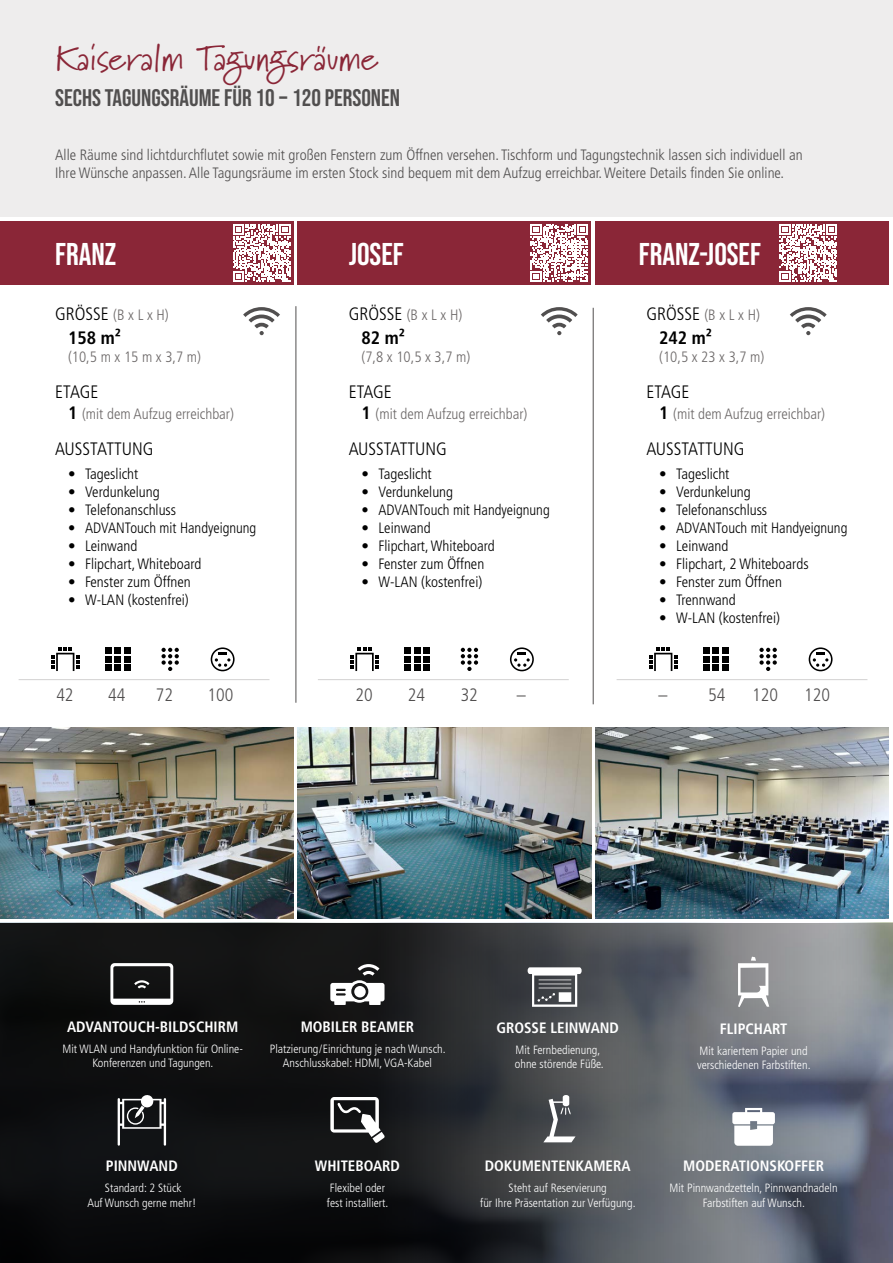
<style>
.page{position:relative;width:893px;height:1263px;background:#fff}
.page>*{position:absolute;margin:0;border:0;box-sizing:border-box;transform-origin:0 0}
.t1{font:36px "Marydale";color:#8a2637}
.t2{font:31.5px "Bebas Neue";color:#fff}
.t3{font:24px "Bebas Neue";color:#514f4f}
.t4{font:300 condensed 18px "Frutiger LT Pro";color:#000}
.t5{font:300 condensed 18px "Frutiger LT Pro";color:#514f4f}
.t6{font:700 condensed 18px "Frutiger LT Pro";color:#000}
.t7{font:300 condensed 15px "Frutiger LT Pro";color:#000}
.t8{font:300 condensed 15px/18px "Frutiger LT Pro";color:#514f4f}
.t9{font:300 condensed 15px "Frutiger LT Pro";color:#6d6969}
.t10{font:700 condensed 15px "Frutiger LT Pro";color:#fff}
.t11{font:300 condensed 12px/14.4px "Frutiger LT Pro";color:#fff;text-align:center}
.s1{font-size:18px;color:#000}
.s2{font-weight:700;font-size:18px;color:#000}
</style>
<div class="page">
<div style="left:0;top:0;width:893px;height:217px;background:#eeeded"></div>
<svg style="left:0;top:923px;width:893px;height:340px;background:#36383d"></svg>
<img style="left:298px;top:727px;width:293px;height:191px">
<img style="left:595px;top:727px;width:294px;height:191px">
<img style="left:0;top:727px;width:293px;height:191px">
<div style="left:0;top:221px;width:293px;height:64px;background:#8a2637"></div>
<div style="left:298px;top:221px;width:293px;height:64px;background:#8a2637"></div>
<div style="left:595px;top:221px;width:294px;height:64px;background:#8a2637"></div>
<hr style="left:892px;top:221px;width:1px;height:64px;background:#8a2637">
<svg style="left:51px;top:648px;width:29px;height:23px"></svg>
<svg style="left:105px;top:648px;width:25px;height:23px"></svg>
<svg style="left:162px;top:648px;width:17px;height:23px"></svg>
<svg style="left:211px;top:647px;width:24px;height:24px"></svg>
<hr style="left:19px;top:679px;width:250px;height:1px;background:#514f4f">
<svg style="left:233px;top:224px;width:57px;height:58px"></svg>
<svg style="left:531px;top:224px;width:57px;height:58px"></svg>
<svg style="left:780px;top:224px;width:57px;height:58px"></svg>
<svg style="left:110px;top:963px;width:63px;height:42px"></svg>
<svg style="left:243px;top:307px;width:37px;height:28px"></svg>
<svg style="left:541px;top:307px;width:37px;height:28px"></svg>
<svg style="left:790px;top:307px;width:37px;height:28px"></svg>
<svg style="left:330px;top:964px;width:54px;height:41px"></svg>
<svg style="left:543px;top:1095px;width:33px;height:47px"></svg>
<svg style="left:528px;top:967px;width:54px;height:40px"></svg>
<svg style="left:738px;top:957px;width:31px;height:50px"></svg>
<svg style="left:118px;top:1094px;width:48px;height:52px"></svg>
<svg style="left:732px;top:1108px;width:43px;height:38px"></svg>
<svg style="left:330px;top:1097px;width:55px;height:46px"></svg>
<hr style="left:296px;top:306px;width:1px;height:397px;background:#514f4f">
<hr style="left:593px;top:308px;width:1px;height:396px;background:#514f4f">
<svg style="left:350px;top:648px;width:29px;height:23px"></svg>
<div style="left:423px;top:648px;width:7px;height:6px;background:#000"></div>
<div style="left:404px;top:648px;width:7px;height:6px;background:#000"></div>
<div style="left:423px;top:656px;width:7px;height:6px;background:#000"></div>
<div style="left:404px;top:656px;width:7px;height:6px;background:#000"></div>
<svg style="left:414px;top:648px;width:6px;height:23px"></svg>
<div style="left:423px;top:665px;width:7px;height:6px;background:#000"></div>
<div style="left:404px;top:665px;width:7px;height:6px;background:#000"></div>
<svg style="left:461px;top:648px;width:17px;height:23px"></svg>
<svg style="left:510px;top:647px;width:24px;height:24px"></svg>
<hr style="left:318px;top:679px;width:251px;height:1px;background:#514f4f">
<svg style="left:649px;top:648px;width:28px;height:23px"></svg>
<svg style="left:703px;top:648px;width:25px;height:23px"></svg>
<svg style="left:759px;top:648px;width:18px;height:23px"></svg>
<svg style="left:809px;top:647px;width:23px;height:24px"></svg>
<hr style="left:617px;top:679px;width:250px;height:1px;background:#514f4f">
<h1 class="t1" style="left:55px;top:36px;width:325px">Kaiseralm Tagungsräume</h1>
<h3 class="t3" style="left:55px;top:84px;width:346px">SECHS TAGUNGSRÄUME FÜR 10 - 120 PERSONEN</h3>
<p class="t8" style="left:55px;top:146px;width:749px">Alle Räume sind lichtdurchflutet sowie mit großen Fenstern zum Öffnen versehen. Tischform und Tagungstechnik lassen sich individuell an<br>Ihre Wünsche anpassen. Alle Tagungsräume im ersten Stock sind bequem mit dem Aufzug erreichbar. Weitere Details finden Sie online.</p>
<h2 class="t2" style="left:55px;top:236px;width:63px">FRANZ</h2>
<h2 class="t2" style="left:349px;top:236px;width:56px">JOSEF</h2>
<h2 class="t2" style="left:639px;top:236px;width:123px">FRANZ-JOSEF</h2>
<p class="t9" style="left:55px;top:306px;width:115px"><span class="s1">GRÖSSE</span> (B x L x H)</p>
<p class="t6" style="left:68px;top:327px;width:54px">158 m²</p>
<p class="t9" style="left:68px;top:348px;width:135px">(10,5 m x 15 m x 3,7 m)</p>
<p class="t4" style="left:55px;top:381px;width:45px">ETAGE</p>
<p class="t9" style="left:68px;top:405px;width:167px"><span class="s2">1</span> (mit dem Aufzug erreichbar)</p>
<p class="t4" style="left:55px;top:439px;width:100px">AUSSTATTUNG</p>
<p class="t7" style="left:68px;top:465px;width:72px">• Tageslicht</p>
<p class="t7" style="left:68px;top:483px;width:93px">• Verdunkelung</p>
<p class="t7" style="left:68px;top:501px;width:110px">• Telefonanschluss</p>
<p class="t7" style="left:68px;top:519px;width:190px">• ADVANTouch mit Handyeignung</p>
<p class="t7" style="left:68px;top:537px;width:71px">• Leinwand</p>
<p class="t7" style="left:68px;top:555px;width:135px">• Flipchart, Whiteboard</p>
<p class="t7" style="left:68px;top:573px;width:124px">• Fenster zum Öffnen</p>
<p class="t7" style="left:68px;top:591px;width:122px">• W-LAN (kostenfrei)</p>
<p class="t9" style="left:646px;top:306px;width:115px"><span class="s1">GRÖSSE</span> (B x L x H)</p>
<p class="t6" style="left:659px;top:327px;width:54px">242 m²</p>
<p class="t9" style="left:659px;top:348px;width:107px">(10,5 x 23 x 3,7 m)</p>
<p class="t4" style="left:646px;top:381px;width:45px">ETAGE</p>
<p class="t9" style="left:659px;top:405px;width:167px"><span class="s2">1</span> (mit dem Aufzug erreichbar)</p>
<p class="t4" style="left:646px;top:439px;width:100px">AUSSTATTUNG</p>
<p class="t7" style="left:659px;top:465px;width:72px">• Tageslicht</p>
<p class="t7" style="left:659px;top:483px;width:93px">• Verdunkelung</p>
<p class="t7" style="left:659px;top:501px;width:110px">• Telefonanschluss</p>
<p class="t7" style="left:659px;top:519px;width:190px">• ADVANTouch mit Handyeignung</p>
<p class="t7" style="left:659px;top:537px;width:71px">• Leinwand</p>
<p class="t7" style="left:659px;top:555px;width:151px">• Flipchart, 2 Whiteboards</p>
<p class="t7" style="left:659px;top:573px;width:124px">• Fenster zum Öffnen</p>
<p class="t7" style="left:659px;top:591px;width:78px">• Trennwand</p>
<p class="t7" style="left:659px;top:609px;width:122px">• W-LAN (kostenfrei)</p>
<p class="t9" style="left:349px;top:306px;width:115px"><span class="s1">GRÖSSE</span> (B x L x H)</p>
<p class="t6" style="left:361px;top:327px;width:45px">82 m²</p>
<p class="t9" style="left:361px;top:348px;width:110px">(7,8 x 10,5 x 3,7 m)</p>
<p class="t4" style="left:349px;top:381px;width:45px">ETAGE</p>
<p class="t9" style="left:361px;top:405px;width:167px"><span class="s2">1</span> (mit dem Aufzug erreichbar)</p>
<p class="t4" style="left:349px;top:439px;width:100px">AUSSTATTUNG</p>
<p class="t7" style="left:361px;top:465px;width:72px">• Tageslicht</p>
<p class="t7" style="left:361px;top:483px;width:93px">• Verdunkelung</p>
<p class="t7" style="left:361px;top:501px;width:190px">• ADVANTouch mit Handyeignung</p>
<p class="t7" style="left:361px;top:519px;width:71px">• Leinwand</p>
<p class="t7" style="left:361px;top:537px;width:135px">• Flipchart, Whiteboard</p>
<p class="t7" style="left:361px;top:555px;width:124px">• Fenster zum Öffnen</p>
<p class="t7" style="left:361px;top:573px;width:122px">• W-LAN (kostenfrei)</p>
<p class="t5" style="left:56px;top:685px;width:19px">42</p>
<p class="t5" style="left:108px;top:685px;width:19px">44</p>
<p class="t5" style="left:156px;top:685px;width:19px">72</p>
<p class="t5" style="left:208px;top:685px;width:27px">100</p>
<p class="t5" style="left:356px;top:685px;width:19px">20</p>
<p class="t5" style="left:408px;top:685px;width:19px">24</p>
<p class="t5" style="left:461px;top:685px;width:19px">32</p>
<p class="t5" style="left:517px;top:685px;width:10px">–</p>
<p class="t5" style="left:659px;top:685px;width:68px">– 54</p>
<p class="t5" style="left:752px;top:685px;width:27px">120</p>
<p class="t5" style="left:804px;top:685px;width:27px">120</p>
<p class="t10" style="left:67px;top:1017px;width:173px">ADVANTOUCH-BILDSCHIRM</p>
<p class="t11" style="left:62px;top:1041px;width:182px">Mit WLAN und Handyfunktion für Online-<br>Konferenzen und Tagungen.</p>
<p class="t10" style="left:301px;top:1018px;width:115px">MOBILER BEAMER</p>
<p class="t11" style="left:270px;top:1041px;width:177px">Platzierung/Einrichtung je nach Wunsch.<br>Anschlusskabel: HDMI, VGA-Kabel</p>
<p class="t10" style="left:496px;top:1019px;width:124px">GROSSE LEINWAND</p>
<p class="t11" style="left:515px;top:1042px;width:90px;text-align:left">Mit Fernbedienung, ohne störende Füße.</p>
<p class="t10" style="left:720px;top:1019px;width:69px">FLIPCHART</p>
<p class="t11" style="left:697px;top:1043px;width:115px;text-align:left">Mit kariertem Papier und verschiedenen Farbstiften.</p>
<p class="t10" style="left:106px;top:1157px;width:73px">PINNWAND</p>
<p class="t11" style="left:87px;top:1181px;width:110px">Standard: 2 Stück<br>Auf Wunsch gerne mehr!</p>
<p class="t10" style="left:315px;top:1157px;width:87px">WHITEBOARD</p>
<p class="t11" style="left:327px;top:1181px;width:63px;text-align:left">Flexibel oder fest installiert.</p>
<p class="t10" style="left:485px;top:1157px;width:147px">DOKUMENTENKAMERA</p>
<p class="t11" style="left:480px;top:1181px;width:157px">Steht auf Reservierung<br>für Ihre Präsentation zur Verfügung.</p>
<p class="t10" style="left:683px;top:1157px;width:142px">MODERATIONSKOFFER</p>
<p class="t11" style="left:670px;top:1181px;width:169px">Mit Pinnwandzetteln, Pinnwandnadeln<br>Farbstiften auf Wunsch.</p>
</div>
